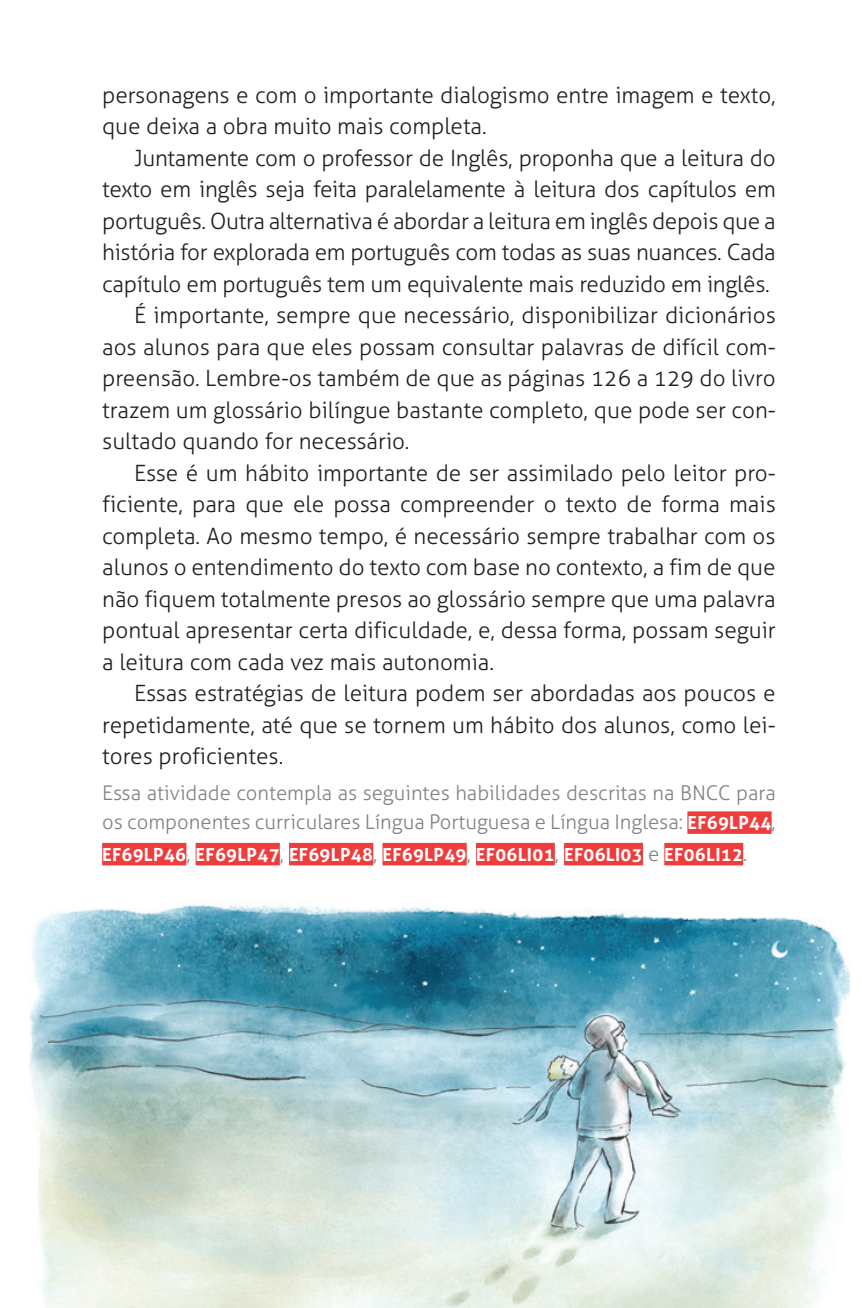
<style>
.page{position:relative;width:862px;height:1308px;background:#fff}
.page>*{position:absolute;margin:0;border:0;box-sizing:border-box;transform-origin:0 0}
.t1{font:300 22.5px/31.5px "Aller";color:#231f20}
.t2{font:300 20.25px/29.2px "Aller";color:#808285}
.t3{font:700 18px "Aller";letter-spacing:.02em;color:#fff}
.s1{font-weight:700;font-size:18px;color:#fff}
.s2{font-weight:300;font-size:20.25px;color:#808285}
</style>
<div class="page">
<img style="left:29px;top:899px;width:819px;height:408px">
<div style="left:687px;top:811px;width:84px;height:23px;background:#ee3d3c"></div>
<div style="left:102px;top:843px;width:84px;height:22px;background:#ee3d3c"></div>
<div style="left:195px;top:843px;width:85px;height:22px;background:#ee3d3c"></div>
<div style="left:289px;top:843px;width:84px;height:22px;background:#ee3d3c"></div>
<div style="left:382px;top:843px;width:84px;height:22px;background:#ee3d3c"></div>
<div style="left:475px;top:843px;width:79px;height:22px;background:#ee3d3c"></div>
<div style="left:563px;top:843px;width:79px;height:22px;background:#ee3d3c"></div>
<div style="left:664px;top:843px;width:78px;height:22px;background:#ee3d3c"></div>
<p class="t1" style="left:102px;top:79px;width:674px">personagens e com o importante dialogismo entre imagem e texto, que deixa a obra muito mais completa.</p>
<p class="t1" style="left:134px;top:142px;width:642px">Juntamente com o professor de Inglês, proponha que a leitura do</p>
<p class="t1" style="left:102px;top:173px;width:674px">texto em inglês seja feita paralelamente à leitura dos capítulos em</p>
<p class="t1" style="left:102px;top:205px;width:674px">português. Outra alternativa é abordar a leitura em inglês depois que a</p>
<p class="t1" style="left:102px;top:236px;width:674px">história for explorada em português com todas as suas nuances. Cada</p>
<p class="t1" style="left:102px;top:268px;width:668px">capítulo em português tem um equivalente mais reduzido em inglês.</p>
<p class="t1" style="left:134px;top:299px;width:643px">É importante, sempre que necessário, disponibilizar dicionários</p>
<p class="t1" style="left:102px;top:331px;width:674px">aos alunos para que eles possam consultar palavras de difícil com-</p>
<p class="t1" style="left:102px;top:362px;width:674px">preensão. Lembre-os também de que as páginas 126 a 129 do livro</p>
<p class="t1" style="left:102px;top:394px;width:674px">trazem um glossário bilíngue bastante completo, que pode ser con-</p>
<p class="t1" style="left:102px;top:425px;width:309px">sultado quando for necessário.</p>
<p class="t1" style="left:134px;top:457px;width:642px">Esse é um hábito importante de ser assimilado pelo leitor pro-</p>
<p class="t1" style="left:102px;top:488px;width:674px">ficiente, para que ele possa compreender o texto de forma mais</p>
<p class="t1" style="left:102px;top:520px;width:674px">completa. Ao mesmo tempo, é necessário sempre trabalhar com os</p>
<p class="t1" style="left:102px;top:551px;width:674px">alunos o entendimento do texto com base no contexto, a fim de que</p>
<p class="t1" style="left:102px;top:583px;width:674px">não fiquem totalmente presos ao glossário sempre que uma palavra</p>
<p class="t1" style="left:102px;top:614px;width:674px">pontual apresentar certa dificuldade, e, dessa forma, possam seguir</p>
<p class="t1" style="left:102px;top:646px;width:393px">a leitura com cada vez mais autonomia.</p>
<p class="t1" style="left:134px;top:677px;width:642px">Essas estratégias de leitura podem ser abordadas aos poucos e</p>
<p class="t1" style="left:102px;top:709px;width:674px">repetidamente, até que se tornem um hábito dos alunos, como lei-</p>
<p class="t1" style="left:102px;top:740px;width:182px">tores proficientes.</p>
<p class="t2" style="left:102px;top:778px;width:674px">Essa atividade contempla as seguintes habilidades descritas na BNCC para os componentes curriculares Língua Portuguesa e Língua Inglesa: <span class="s1">EF69LP44</span>,</p>
<p class="t3" style="left:102px;top:843px;width:646px">EF69LP46<span class="s2">,</span> EF69LP47<span class="s2">,</span> EF69LP48<span class="s2">,</span> EF69LP49<span class="s2">,</span> EF06LI01<span class="s2">,</span> EF06LI03 <span class="s2">e</span> EF06LI12<span class="s2">.</span></p>
</div>
